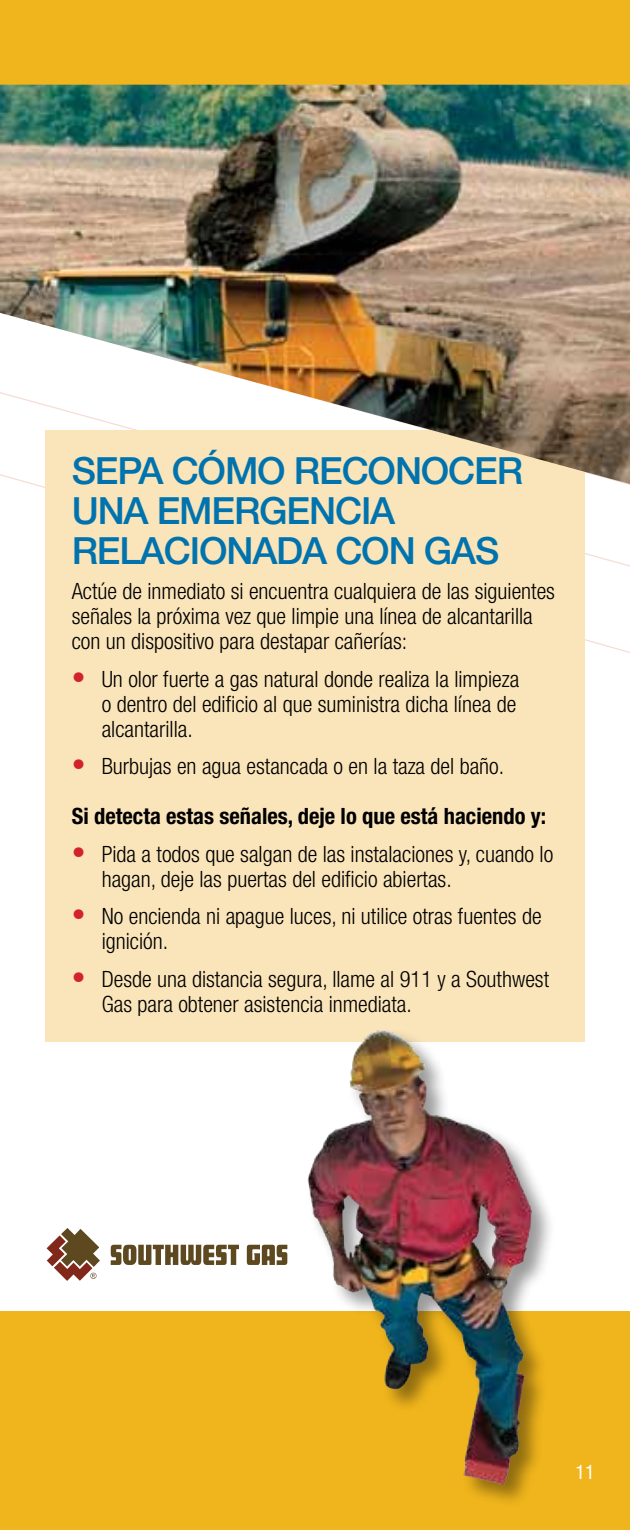
<style>
.page{position:relative;width:630px;height:1530px;background:#fff}
.page>*{position:absolute;margin:0;border:0;box-sizing:border-box;transform-origin:0 0}
.t1{font:500 37.5px "Helvetica Neue LT Std";letter-spacing:-.03em;color:#0073ae}
.t2{font:300 condensed 22.5px/25px "Helvetica Neue LT Std";color:#000}
.t3{font:700 condensed 22.5px "Helvetica Neue LT Std";color:#000}
.t4{font:condensed 20px "Helvetica Neue LT Std";color:#fff}
.s1{font-size:27.5px;color:#d2232a}
</style>
<div class="page">
<svg style="left:111px;top:1245px;width:128px;height:20px"></svg>
<svg style="left:247px;top:1245px;width:40px;height:20px"></svg>
<svg style="left:72px;top:1229px;width:28px;height:52px"></svg>
<div style="left:0;top:1311px;width:630px;height:219px;background:#f0b51c"></div>
<svg style="left:46px;top:1228px;width:26px;height:53px"></svg>
<div style="left:45px;top:430px;width:540px;height:612px;background:#fae4b9"></div>
<div style="left:0;top:0;width:630px;height:85px;background:#f0b51c"></div>
<div style="left:306px;top:1028px;width:250px;height:480px;background:#000;opacity:.4"></div>
<img style="left:307px;top:1030px;width:124px;height:359px">
<img style="left:0;top:85px;width:630px;height:399px">
<h1 class="t1" style="left:72px;top:449px;width:47px">SEPA</h1>
<h1 class="t1" style="left:172px;top:449px;width:224px">CÓMO RECONO</h1>
<h1 class="t1" style="left:448px;top:449px;width:50px">CER</h1>
<h1 class="t1" style="left:72px;top:489px;width:26px">UNA</h1>
<h1 class="t1" style="left:157px;top:489px;width:80px">EMERGEN</h1>
<h1 class="t1" style="left:335px;top:489px;width:43px">CIA</h1>
<h1 class="t1" style="left:72px;top:529px;width:24px">RELA</h1>
<h1 class="t1" style="left:164px;top:529px;width:50px">CIONADA</h1>
<h1 class="t1" style="left:335px;top:529px;width:114px">CON GAS</h1>
<p class="t2" style="left:72px;top:579px;width:485px">Actúe de inmediato si encuentra cualquiera de las siguientes señales la próxima vez que limpie una línea de alcantarilla con un dispositivo para destapar cañerías:</p>
<p class="t2" style="left:102px;top:666px;width:419px;text-indent:-30px"><span class="s1">•</span> Un olor fuerte a gas natural donde realiza la limpieza o dentro del edificio al que suministra dicha línea de alcantarilla.</p>
<p class="t2" style="left:72px;top:754px;width:434px"><span class="s1">•</span> Burbujas en agua estancada o en la taza del baño.</p>
<p class="t3" style="left:72px;top:803px;width:476px">Si detecta estas señales, deje lo que está haciendo y:</p>
<p class="t2" style="left:102px;top:841px;width:453px;text-indent:-30px"><span class="s1">•</span> Pida a todos que salgan de las instalaciones y, cuando lo hagan, deje las puertas del edificio abiertas.</p>
<p class="t2" style="left:102px;top:904px;width:441px;text-indent:-30px"><span class="s1">•</span> No encienda ni apague luces, ni utilice otras fuentes de ignición.</p>
<p class="t2" style="left:102px;top:966px;width:449px;text-indent:-30px"><span class="s1">•</span> Desde una distancia segura, llame al 911 y a Southwest<br>Gas para obtener asistencia inmediata.</p>
<p class="t4" style="left:575px;top:1461px;width:21px">11</p>
</div>
